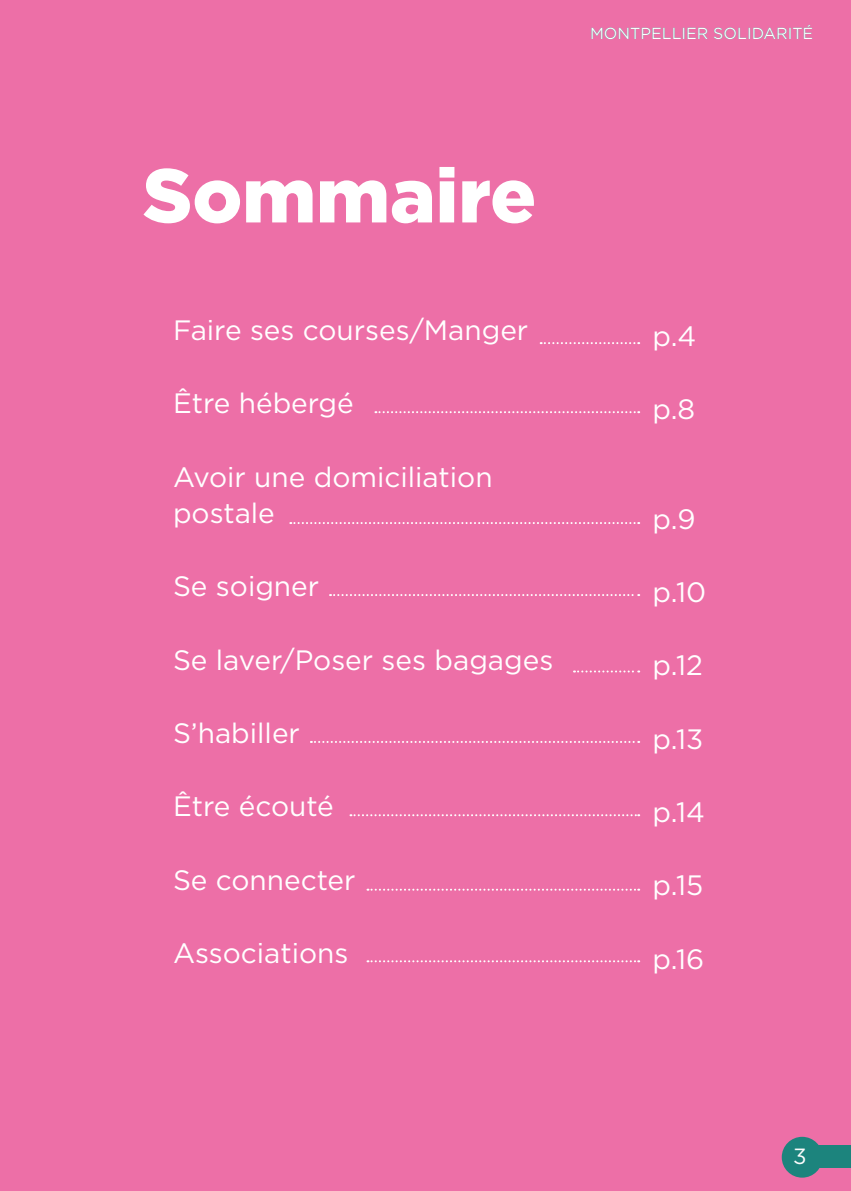
<style>
.page{position:relative;width:851px;height:1191px;background:#fff}
.page>*{position:absolute;margin:0;border:0;box-sizing:border-box;transform-origin:0 0}
.t1{font:900 76px "Gotham";color:#fff}
.t2{font:28px/36.6px "Gotham";color:#fff}
.t3{font:22px "Gotham";color:#fcfcfc}
.t4{font:16px "Gotham";color:#fff}
</style>
<div class="page">
<div style="left:0;top:0;width:850px;height:1191px;background:#ed6fa7"></div>
<svg style="left:540px;top:342px;width:99px;height:2px"></svg>
<svg style="left:375px;top:411px;width:264px;height:2px"></svg>
<svg style="left:290px;top:522px;width:349px;height:2px"></svg>
<svg style="left:330px;top:594px;width:309px;height:2px"></svg>
<svg style="left:574px;top:670px;width:65px;height:2px"></svg>
<svg style="left:311px;top:741px;width:328px;height:2px"></svg>
<svg style="left:350px;top:814px;width:289px;height:2px"></svg>
<svg style="left:367px;top:888px;width:272px;height:2px"></svg>
<svg style="left:367px;top:960px;width:272px;height:2px"></svg>
<div style="left:781px;top:1136px;width:41px;height:41px;background:#1c847d;border-radius:50%"></div>
<div style="left:817px;top:1144px;width:33px;height:23px;background:#1c847d"></div>
<p class="t4" style="left:590px;top:23px;width:225px">MONTPELLIER SOLIDARITÉ</p>
<h1 class="t1" style="left:143px;top:143px;width:395px">Sommaire</h1>
<p class="t2" style="left:173px;top:311px;width:357px">Faire ses courses/Manger</p>
<p class="t2" style="left:173px;top:384px;width:182px">Être hébergé</p>
<p class="t2" style="left:173px;top:458px;width:321px">Avoir une domiciliation postale</p>
<p class="t2" style="left:173px;top:567px;width:148px">Se soigner</p>
<p class="t2" style="left:173px;top:641px;width:382px">Se laver/Poser ses bagages</p>
<p class="t2" style="left:173px;top:714px;width:128px">S’habiller</p>
<p class="t2" style="left:173px;top:787px;width:162px">Être écouté</p>
<p class="t2" style="left:173px;top:861px;width:184px">Se connecter</p>
<p class="t2" style="left:173px;top:934px;width:177px">Associations</p>
<p class="t2" style="left:652px;top:317px;width:45px">p.4</p>
<p class="t2" style="left:652px;top:390px;width:44px">p.8</p>
<p class="t2" style="left:652px;top:500px;width:45px">p.9</p>
<p class="t2" style="left:652px;top:573px;width:55px">p.10</p>
<p class="t2" style="left:652px;top:646px;width:52px">p.12</p>
<p class="t2" style="left:652px;top:720px;width:52px">p.13</p>
<p class="t2" style="left:652px;top:793px;width:54px">p.14</p>
<p class="t2" style="left:652px;top:866px;width:52px">p.15</p>
<p class="t2" style="left:652px;top:940px;width:53px">p.16</p>
<p class="t3" style="left:792px;top:1142px;width:15px">3</p>
</div>
